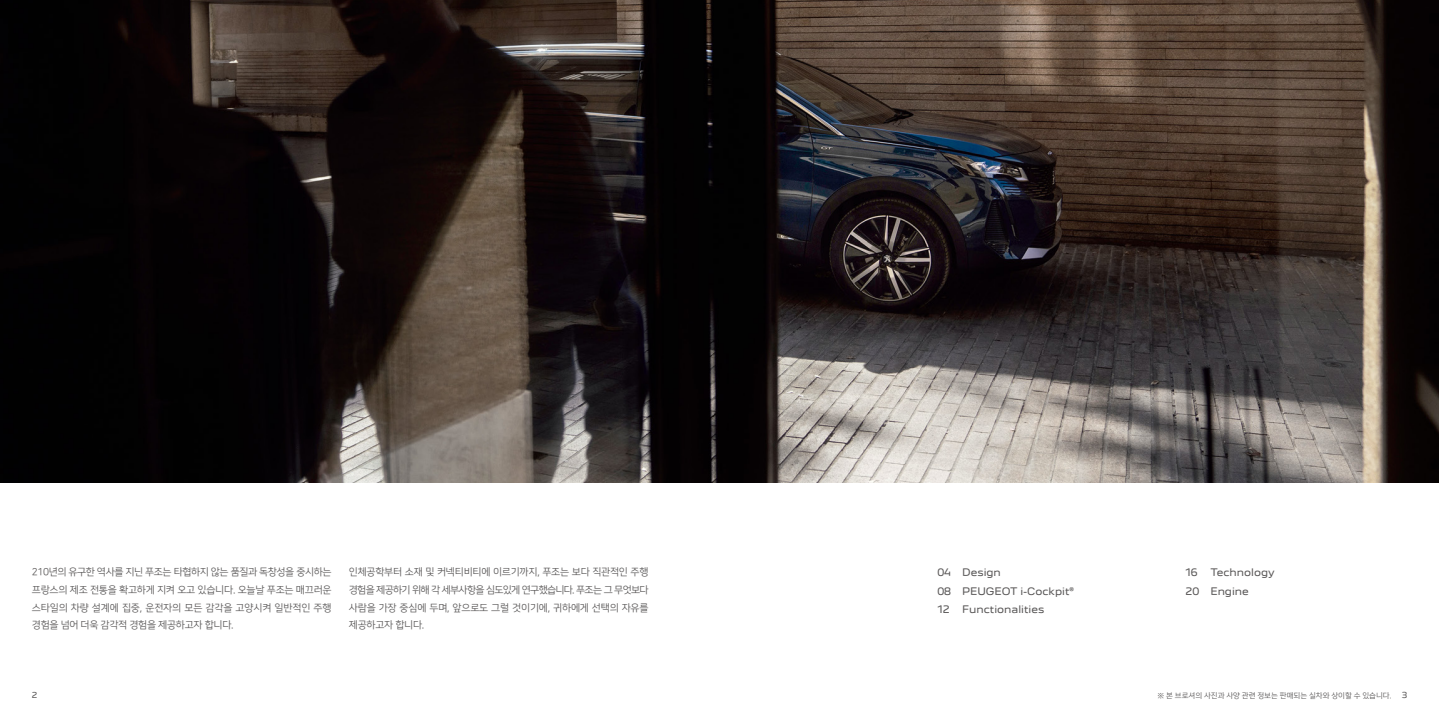
<style>
.page{position:relative;width:1439px;height:720px;background:#fff}
.page>*{position:absolute;margin:0;border:0;box-sizing:border-box;transform-origin:0 0}
.t1{font:10px/17.5px "Nanum Square OTFR";letter-spacing:-.025em;color:#595757;text-align:justify}
.t2{font:9.38px/18.8px "Peugeot New";color:#595757}
.t3{font:7.5px "Nanum Square OTFR";color:#595757}
.t4{font:7.5px "Peugeot New";color:#595757}
</style>
<div class="page">
<img style="left:0;top:0;width:1439px;height:482px">
<p class="t1" style="left:32px;top:563px;width:301px">210년의 유구한 역사를 지닌 푸조는 타협하지 않는 품질과 독창성을 중시하는 프랑스의 제조 전통을 확고하게 지켜 오고 있습니다. 오늘날 푸조는 매끄러운 스타일의 차량 설계에 집중, 운전자의 모든 감각을 고양시켜 일반적인 주행 경험을 넘어 더욱 감각적 경험을 제공하고자 합니다.</p>
<p class="t1" style="left:349px;top:563px;width:301px">인체공학부터 소재 및 커넥티비티에 이르기까지, 푸조는 보다 직관적인 주행 경험을 제공하기 위해 각 세부사항을 심도있게 연구했습니다. 푸조는 그 무엇보다 사람을 가장 중심에 두며, 앞으로도 그럴 것이기에, 귀하에게 선택의 자유를 제공하고자 합니다.</p>
<p class="t2" style="left:937px;top:562px;width:15px;text-align:justify">04<br>08<br>12</p>
<p class="t2" style="left:1185px;top:562px;width:15px">16<br>20</p>
<p class="t2" style="left:962px;top:562px;width:113px">Design<br>PEUGEOT i-Cockpit®<br>Functionalities</p>
<p class="t2" style="left:1210px;top:562px;width:66px">Technology<br>Engine</p>
<p class="t4" style="left:32px;top:690px;width:7px">2</p>
<p class="t3" style="left:1157px;top:691px;width:236px">※ 본 브로셔의 사진과 사양 관련 정보는 판매되는 실차와 상이할 수 있습니다.</p>
<p class="t4" style="left:1401px;top:690px;width:7px">3</p>
</div>
